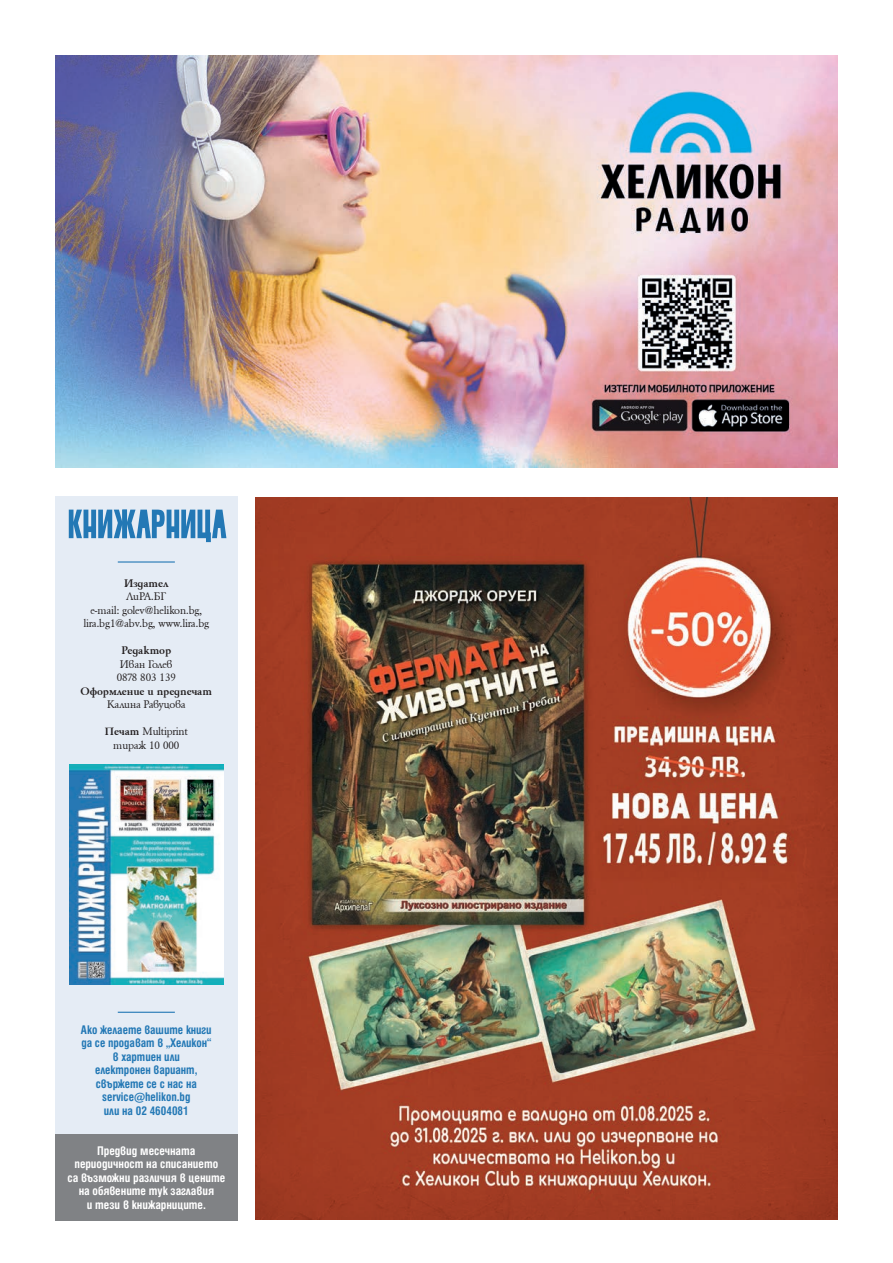
<style>
.page{position:relative;width:893px;height:1263px;background:#fff}
.page>*{position:absolute;margin:0;border:0;box-sizing:border-box;transform-origin:0 0}
.t1{font:700 condensed 13.5px/13.5px "Helen Bg";color:#2378b5;text-align:center}
.t2{font:700 condensed 13.5px/13.5px "Helen Bg";color:#fff;text-align:center}
.t3{font:12px/13.5px "HS Garamond Bg";letter-spacing:-.01em;color:#231f20;text-align:center}
.t4{font:700 12px "HS Garamond Bg";color:#231f20}
.s1{font-weight:700}
</style>
<div class="page">
<img style="left:55px;top:55px;width:782px;height:413px">
<div style="left:55px;top:496px;width:182px;height:655px;background:#e5ecf5"></div>
<img style="left:69px;top:765px;width:154px;height:220px">
<svg style="left:69px;top:510px;width:157px;height:32px"></svg>
<hr style="left:118px;top:561px;width:57px;height:2px;background:#2378b5">
<hr style="left:118px;top:1012px;width:57px;height:1px;background:#2378b5">
<div style="left:55px;top:1134px;width:182px;height:86px;background:#808285"></div>
<img style="left:255px;top:497px;width:583px;height:723px">
<p class="t4" style="left:124px;top:576px;width:46px">Издател</p>
<p class="t3" style="left:83px;top:590px;width:127px">ЛиРА.БГ<br>e-mail: golev@helikon.bg, lira.bg1@abv.bg, www.lira.bg</p>
<p class="t4" style="left:121px;top:644px;width:51px">Редактор</p>
<p class="t3" style="left:117px;top:657px;width:61px;text-align:left">Иван Голев<br>0878 803 139</p>
<p class="t4" style="left:81px;top:684px;width:133px">Оформление и предпечат</p>
<p class="t3" style="left:107px;top:698px;width:80px">Калина Равуцова</p>
<p class="t3" style="left:105px;top:725px;width:85px"><span class="s1">Печат</span> Multiprint тираж 10 000</p>
<p class="t1" style="left:81px;top:1022px;width:132px">Ако желаете вашите книги да се продават в „Хеликон“ в хартиен или<br>електронен вариант, свържете се с нас на service@helikon.bg<br>или на 02 4604081</p>
<p class="t2" style="left:67px;top:1143px;width:159px">Предвид месечната периодичност на списанието<br>са възможни различия в цените на обявените тук заглавия<br>и тези в книжарниците.</p>
</div>
